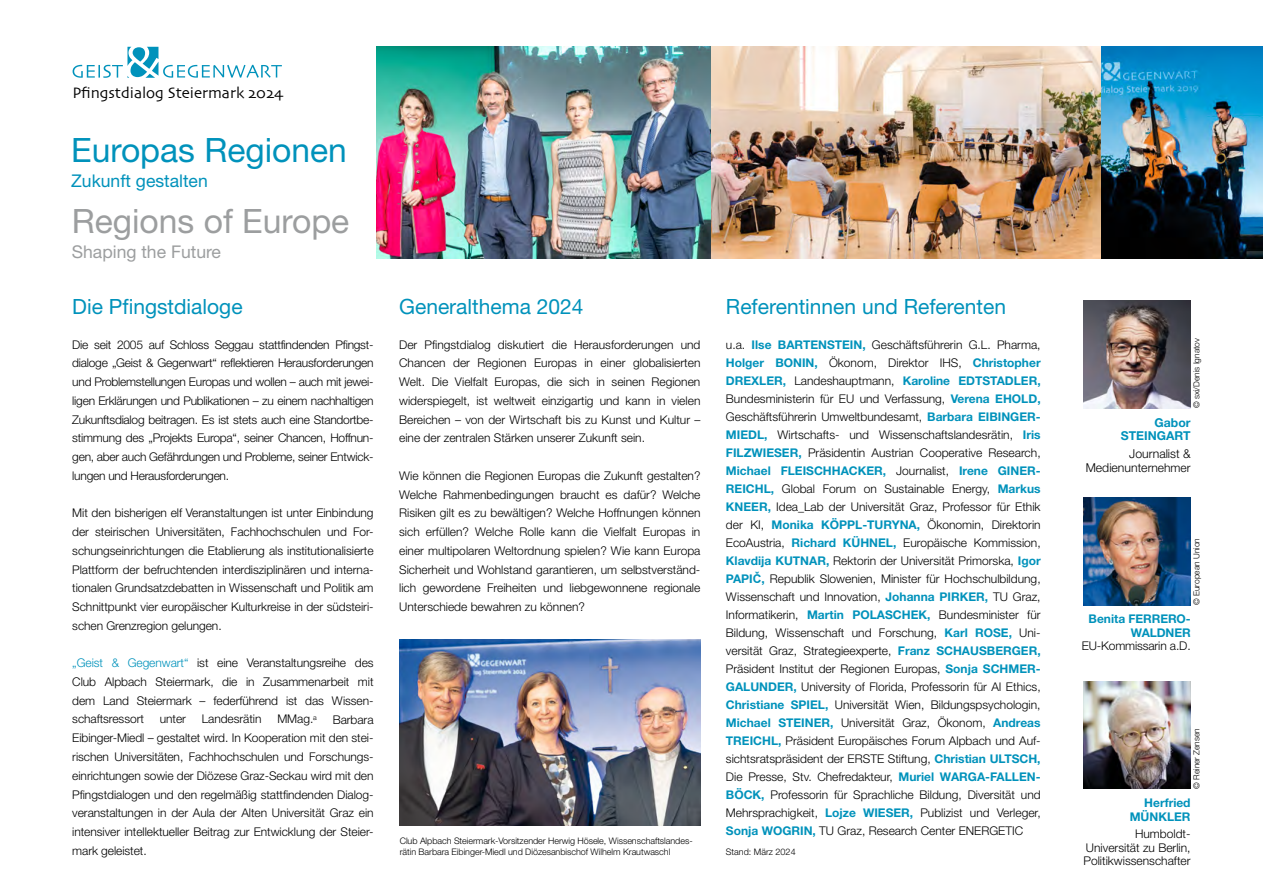
<style>
.page{position:relative;width:1263px;height:893px;background:#fff}
.page>*{position:absolute;margin:0;border:0;box-sizing:border-box;transform-origin:0 0}
.t1{font:33.6px "Helvetica Neue OTF";color:#0092bb}
.t2{font:33.6px "Helvetica Neue OTF";color:#9c9e9f}
.t3{font:21px "Helvetica Neue OTF";color:#0092bb}
.t4{font:17.55px "Helvetica Neue OTF";color:#0092bb}
.t5{font:17.55px "Helvetica Neue OTF";color:#9c9e9f}
.t6{font:15.9px "Skia";letter-spacing:-.005em;color:#000}
.t7{font:300 12.3px/13.8px "Helvetica Neue OTF";color:#000;text-align:right}
.t8{font:700 12.3px/13.8px "Helvetica Neue OTF";color:#0092bb;text-align:right}
.t9{font:300 12px/18.8px "Helvetica Neue OTF";letter-spacing:-.005em;color:#000;text-align:justify}
.t10{font:700 12px/13.5px "Helvetica Neue OTF";color:#0092bb;text-align:right}
.t11{font:300 9px/10.8px "Helvetica Neue OTF";letter-spacing:-.005em;color:#000}
.t12{font:300 8.4px "Helvetica Neue OTF";color:#000}
.s1{color:#0092bb}
.s2{font-weight:700;color:#0092bb}
.s3{font-family:"Arial";font-weight:700;color:#0092bb}
.s4{font-size:12px}
</style>
<div class="page">
<svg style="left:73px;top:47px;width:209px;height:31px"></svg>
<img style="left:711px;top:47px;width:390px;height:211px">
<img style="left:376px;top:47px;width:335px;height:211px">
<img style="left:1101px;top:47px;width:162px;height:211px">
<img style="left:399px;top:640px;width:301px;height:186px">
<img style="left:1083px;top:301px;width:108px;height:107px">
<img style="left:1083px;top:497px;width:108px;height:108px">
<img style="left:1083px;top:681px;width:108px;height:108px">
<h3 class="t6" style="left:72px;top:83px;width:213px">Pfingstdialog Steiermark 2024</h3>
<h1 class="t1" style="left:71px;top:130px;width:277px">Europas Regionen</h1>
<h3 class="t4" style="left:71px;top:170px;width:138px">Zukunft gestalten</h3>
<h1 class="t2" style="left:72px;top:201px;width:279px">Regions of Europe</h1>
<h3 class="t5" style="left:72px;top:241px;width:151px">Shaping the Future</h3>
<h2 class="t3" style="left:72px;top:294px;width:172px">Die Pfingstdialoge</h2>
<p class="t9" style="left:72px;top:335px;width:303px">Die seit 2005 auf Schloss Seggau stattfindenden Pfingst&shy;dialoge „Geist &amp; Gegenwart“ reflektieren Herausforderungen und Problemstellungen Europas und wollen – auch mit jewei&shy;ligen Erklärungen und Publikationen – zu einem nachhaltigen Zukunftsdialog beitragen. Es ist stets auch eine Standortbe&shy;stimmung des „Projekts Europa“, seiner Chancen, Hoffnun&shy;gen, aber auch Gefährdungen und Probleme, seiner Entwick&shy;lungen und Herausforderungen.</p>
<p class="t9" style="left:72px;top:503px;width:303px">Mit den bisherigen elf Veranstaltungen ist unter Einbindung der steirischen Universitäten, Fachhochschulen und For&shy;schungseinrichtungen die Etablierung als institutionalisierte Plattform der befruchtenden interdisziplinären und interna&shy;tionalen Grundsatzdebatten in Wissenschaft und Politik am Schnittpunkt vier europäischer Kulturkreise in der südsteiri&shy;schen Grenzregion gelungen.</p>
<p class="t9" style="left:72px;top:653px;width:303px"><span class="s1">„Geist &amp; Gegenwart“</span> ist eine Veranstaltungsreihe des Club Alpbach Steiermark, die in Zusammenarbeit mit dem Land Steiermark – federführend ist das Wissen&shy;schaftsressort</p>
<p class="t9" style="left:160px;top:710px;width:28px">unter</p>
<p class="t9" style="left:202px;top:710px;width:61px">Landesrätin</p>
<p class="t9" style="left:277px;top:710px;width:41px">MMag.<sup>a</sup></p>
<p class="t9" style="left:72px;top:710px;width:303px;text-indent:261px">Barbara Eibinger-Miedl – gestaltet wird. In Kooperation mit den stei&shy;rischen Universitäten, Fachhochschulen und Forschungs&shy;einrichtungen sowie der Diözese Graz-Seckau wird mit den Pfingstdialogen und den regelmäßig stattfindenden Dialog&shy;veranstaltungen in der Aula der Alten Universität Graz ein intensiver intellektueller Beitrag zur Entwicklung der Steier&shy;mark geleistet.</p>
<h2 class="t3" style="left:399px;top:294px;width:186px">Generalthema 2024</h2>
<p class="t9" style="left:399px;top:335px;width:303px">Der Pfingstdialog diskutiert die Herausforderungen und Chancen der Regionen Europas in einer globalisierten Welt. Die Vielfalt Europas, die sich in seinen Regionen widerspiegelt, ist weltweit einzigartig und kann in vielen Bereichen – von der Wirtschaft bis zu Kunst und Kultur – eine der zentralen Stärken unserer Zukunft sein.</p>
<p class="t9" style="left:399px;top:466px;width:303px">Wie können die Regionen Europas die Zukunft gestalten?<br>Welche Rahmenbedingungen braucht es dafür? Welche Risiken gilt es zu bewältigen? Welche Hoffnungen können sich erfüllen? Welche Rolle kann die Vielfalt Europas in einer multipolaren Weltordnung spielen? Wie kann Europa Sicherheit und Wohlstand garantieren, um selbstverständ&shy;lich gewordene Freiheiten und liebgewonnene regionale Unterschiede bewahren zu können?</p>
<p class="t11" style="left:400px;top:835px;width:294px">Club Alpbach Steiermark-Vorsitzender Herwig Hösele, Wissenschaftslandes&shy;rätin Barbara Eibinger-Miedl und Diözesanbischof Wilhelm Krautwaschl</p>
<h2 class="t3" style="left:726px;top:294px;width:282px">Referentinnen und Referenten</h2>
<p class="t9" style="left:726px;top:335px;width:316px;line-height:18px">u.a. <span class="s2">Ilse BARTENSTEIN,</span> Geschäftsführerin G.L. Pharma, <span class="s2">Holger BONIN,</span> Ökonom, Direktor IHS, <span class="s2">Christopher DREXLER,</span> Landeshauptmann, <span class="s2">Karoline EDTSTADLER, </span>Bundesministerin für EU und Verfassung, <span class="s2">Verena EHOLD, </span>Geschäftsführerin Umweltbundesamt, <span class="s2">Barbara EIBINGER-MIEDL,</span> Wirtschafts- und Wissenschaftslandesrätin, <span class="s2">Iris FILZWIESER,</span> Präsidentin Austrian Cooperative Research, <span class="s2">Michael FLEISCHHACKER,</span> Journalist, <span class="s2">Irene GINER-REICHL,</span> Global Forum on Sustainable Energy, <span class="s2">Markus KNEER,</span> Idea_Lab der Universität Graz, Professor für Ethik der KI, <span class="s2">Monika KÖPPL-TURYNA,</span> Ökonomin, Direktorin EcoAustria, <span class="s2">Richard KÜHNEL,</span> Europäische Kommission, <span class="s2">Klavdija KUTNAR,</span> Rektorin der Universität Primorska, <span class="s2">Igor PAPI</span><span class="s3">Č</span><span class="s2">,</span> Republik Slowenien, Minister für Hochschulbildung, Wissenschaft und Innovation, <span class="s2">Johanna PIRKER,</span> TU Graz, Informatikerin, <span class="s2">Martin POLASCHEK,</span> Bundesminister für Bildung, Wissenschaft und Forschung, <span class="s2">Karl ROSE,</span> Uni&shy;versität Graz, Strategieexperte, <span class="s2">Franz SCHAUSBERGER, </span>Präsident Institut der Regionen Europas, <span class="s2">Sonja SCHMER-GALUNDER,</span> University of Florida, Professorin für AI Ethics, <span class="s2">Christiane SPIEL,</span> Universität Wien, Bildungspsychologin, <span class="s2">Michael STEINER,</span> Universität Graz, Ökonom, <span class="s2">Andreas TREICHL,</span> Präsident Europäisches Forum Alpbach und Auf&shy;sichtsratspräsident der ERSTE Stiftung, <span class="s2">Christian ULTSCH, </span>Die Presse, Stv. Chefredakteur, <span class="s2">Muriel WARGA-FALLEN-BÖCK,</span> Professorin für Sprachliche Bildung, Diversität und Mehrsprachigkeit, <span class="s2">Lojze WIESER,</span> Publizist und Verleger, <span class="s2">Sonja WOGRIN,</span> TU Graz, Research Center ENERGETIC</p>
<p class="t11" style="left:726px;top:846px;width:71px">Stand: März 2024</p>
<p class="t12" style="left:1191px;top:408px;width:72px;rotate:-90deg">© sxi/Denis Ignatov</p>
<p class="t8" style="left:1121px;top:415px;width:71px">Gabor<br>STEINGART</p>
<p class="t7" style="left:1086px;top:447px;width:106px">Journalist &amp;<br>Medienunter<span class="s4">nehmer</span></p>
<p class="t12" style="left:1191px;top:605px;width:68px;rotate:-90deg">© European Union</p>
<p class="t10" style="left:1089px;top:612px;width:104px">Benita FERRERO-<br>WALDNER</p>
<p class="t9" style="left:1082px;top:636px;width:110px">EU-Kommissarin a.D.</p>
<p class="t12" style="left:1191px;top:789px;width:62px;rotate:-90deg">© Reiner Zensen</p>
<p class="t10" style="left:1130px;top:796px;width:62px">Herfried<br>MÜNKLER</p>
<p class="t9" style="left:1083px;top:827px;width:109px;line-height:13.5px;text-indent:52px">Humboldt-Universität zu Berlin, Politikwissenschafter</p>
</div>
